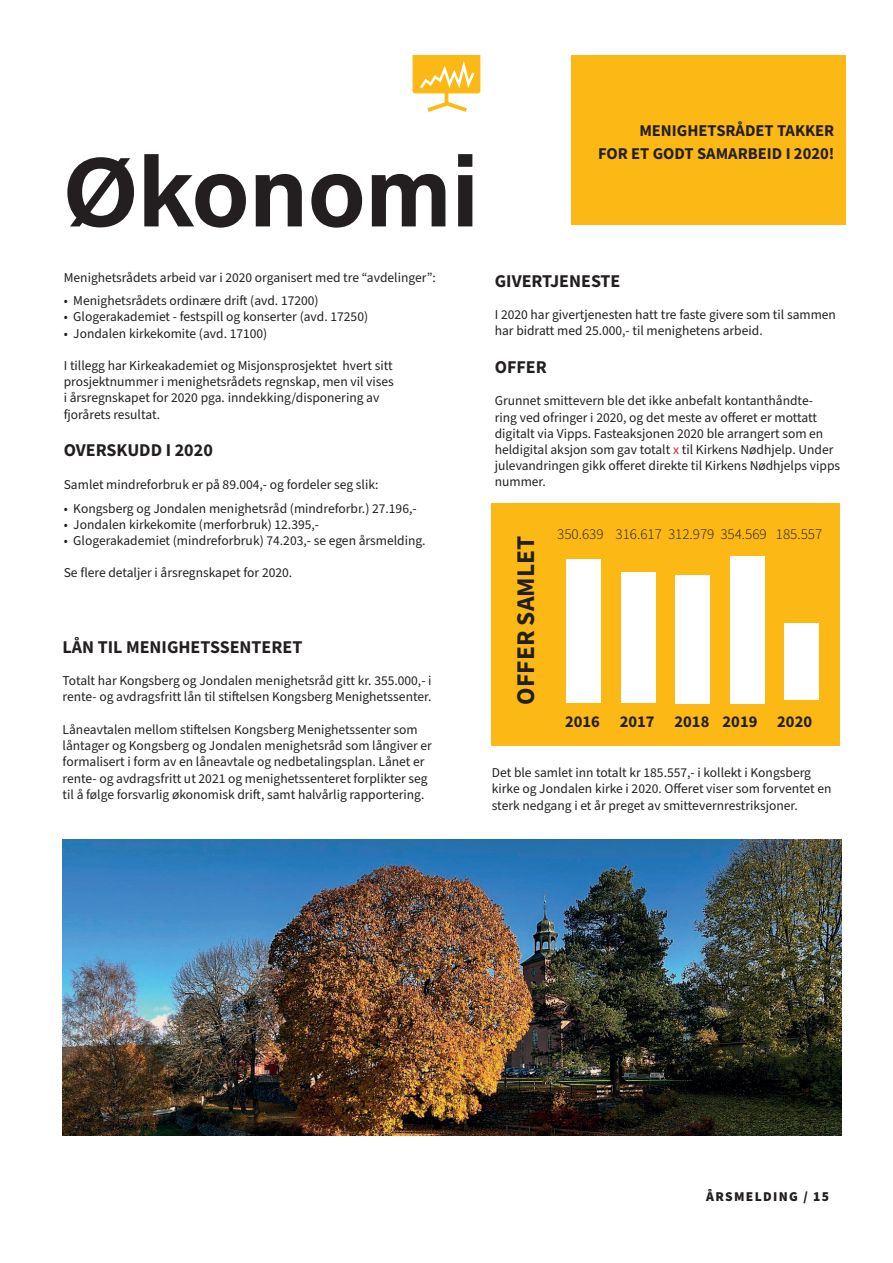
<style>
.page{position:relative;width:893px;height:1263px;background:#fff}
.page>*{position:absolute;margin:0;border:0;box-sizing:border-box;transform-origin:0 0}
.Titles{font:700 99px "Acumin Pro";color:#231f20}
.Images_Description{font:700 25.5px "Source Sans Pro";color:#231f20}
.Body_Text{font:700 18px "Source Sans Pro";color:#231f20}
.Pull_Quote_-_Black{font:700 16.5px/22.5px "Source Sans Pro";color:#231f20;text-align:right}
.Pull_Quote_-_Black-2{font:300 15px "Source Sans Pro";color:#231f20}
.Body_Text-2{font:13.5px/16.2px "Source Sans Pro";color:#231f20}
.t1{font:900 13.5px "Source Sans Pro";letter-spacing:.1em;color:#231f20}
.s1{color:#ce223a}
</style>
<div class="page">
<div style="left:571px;top:55px;width:275px;height:170px;background:#fcb814"></div>
<div style="left:491px;top:503px;width:348px;height:242px;background:#fcb814"></div>
<img style="left:63px;top:839px;width:778px;height:296px">
<div style="left:676px;top:575px;width:34px;height:128px;background:#fff"></div>
<div style="left:621px;top:573px;width:34px;height:130px;background:#fff"></div>
<div style="left:567px;top:559px;width:34px;height:144px;background:#fff"></div>
<div style="left:730px;top:556px;width:34px;height:147px;background:#fff"></div>
<div style="left:785px;top:623px;width:34px;height:77px;background:#fff"></div>
<svg style="left:413px;top:55px;width:67px;height:57px"></svg>
<p class="Titles" style="left:63px;top:122px;width:418px">Økonomi</p>
<p class="Body_Text-2" style="left:64px;top:269px;width:374px">Menighetsrådets arbeid var i 2020 organisert med tre “avdelinger”:</p>
<p class="Body_Text-2" style="left:64px;top:293px;width:256px">• Menighetsrådets ordinære drift (avd. 17200)</p>
<p class="Body_Text-2" style="left:64px;top:309px;width:306px">• Glogerakademiet - festspill og konserter (avd. 17250)</p>
<p class="Body_Text-2" style="left:64px;top:325px;width:205px">• Jondalen kirkekomite (avd. 17100)</p>
<p class="Body_Text-2" style="left:64px;top:358px;width:332px">I tillegg har Kirkeakademiet og Misjonsprosjektet hvert sitt prosjektnummer i menighetsrådets regnskap, men vil vises i årsregnskapet for 2020 pga. inndekking/disponering av fjorårets resultat.</p>
<p class="Body_Text" style="left:64px;top:438px;width:151px">OVERSKUDD I 2020</p>
<p class="Body_Text-2" style="left:64px;top:477px;width:316px">Samlet mindreforbruk er på 89.004,- og fordeler seg slik:</p>
<p class="Body_Text-2" style="left:64px;top:500px;width:354px">• Kongsberg og Jondalen menighetsråd (mindreforbr.) 27.196,-</p>
<p class="Body_Text-2" style="left:64px;top:517px;width:257px">• Jondalen kirkekomite (merforbruk) 12.395,-</p>
<p class="Body_Text-2" style="left:64px;top:533px;width:363px">• Glogerakademiet (mindreforbruk) 74.203,- se egen årsmelding.</p>
<p class="Body_Text-2" style="left:64px;top:565px;width:230px">Se flere detaljer i årsregnskapet for 2020.</p>
<p class="Body_Text" style="left:63px;top:635px;width:241px">LÅN TIL MENIGHETSSENTERET</p>
<p class="Body_Text-2" style="left:63px;top:673px;width:370px">Totalt har Kongsberg og Jondalen menighetsråd gitt kr. 355.000,- i rente- og avdragsfritt lån til stiftelsen Kongsberg Menighetssenter.</p>
<p class="Body_Text-2" style="left:63px;top:722px;width:371px">Låneavtalen mellom stiftelsen Kongsberg Menighetssenter som låntager og Kongsberg og Jondalen menighetsråd som långiver er formalisert i form av en låneavtale og nedbetalingsplan. Lånet er rente- og avdragsfritt ut 2021 og menighetssenteret forplikter seg til å følge forsvarlig økonomisk drift, samt halvårlig rapportering.</p>
<p class="Pull_Quote_-_Black" style="left:598px;top:119px;width:238px">MENIGHETSRÅDET TAKKER<br>FOR ET GODT SAMARBEID I 2020!</p>
<p class="Body_Text" style="left:495px;top:268px;width:127px">GIVERTJENESTE</p>
<p class="Body_Text-2" style="left:495px;top:307px;width:343px">I 2020 har givertjenesten hatt tre faste givere som til sammen har bidratt med 25.000,- til menighetens arbeid.</p>
<p class="Body_Text" style="left:495px;top:355px;width:54px">OFFER</p>
<p class="Body_Text-2" style="left:495px;top:393px;width:347px">Grunnet smittevern ble det ikke anbefalt kontanthåndte-<br>ring ved ofringer i 2020, og det meste av offeret er mottatt digitalt via Vipps. Fasteaksjonen 2020 ble arrangert som en heldigital aksjon som gav totalt <span class="s1">x</span> til Kirkens Nødhjelp. Under julevandringen gikk offeret direkte til Kirkens Nødhjelps vipps nummer.</p>
<p class="Images_Description" style="left:508px;top:705px;width:170px;rotate:-90deg">OFFER SAMLET</p>
<p class="Pull_Quote_-_Black-2" style="left:557px;top:525px;width:266px">350.639 316.617 312.979 354.569 185.557</p>
<p class="Pull_Quote_-_Black" style="left:565px;top:710px;width:248px">2016 2017 2018 2019 2020</p>
<p class="Body_Text-2" style="left:492px;top:765px;width:341px">Det ble samlet inn totalt kr 185.557,- i kollekt i Kongsberg kirke og Jondalen kirke i 2020. Offeret viser som forventet en sterk nedgang i et år preget av smittevernrestriksjoner.</p>
<p class="t1" style="left:706px;top:1187px;width:125px">ÅRSMELDING / 15</p>
</div>
